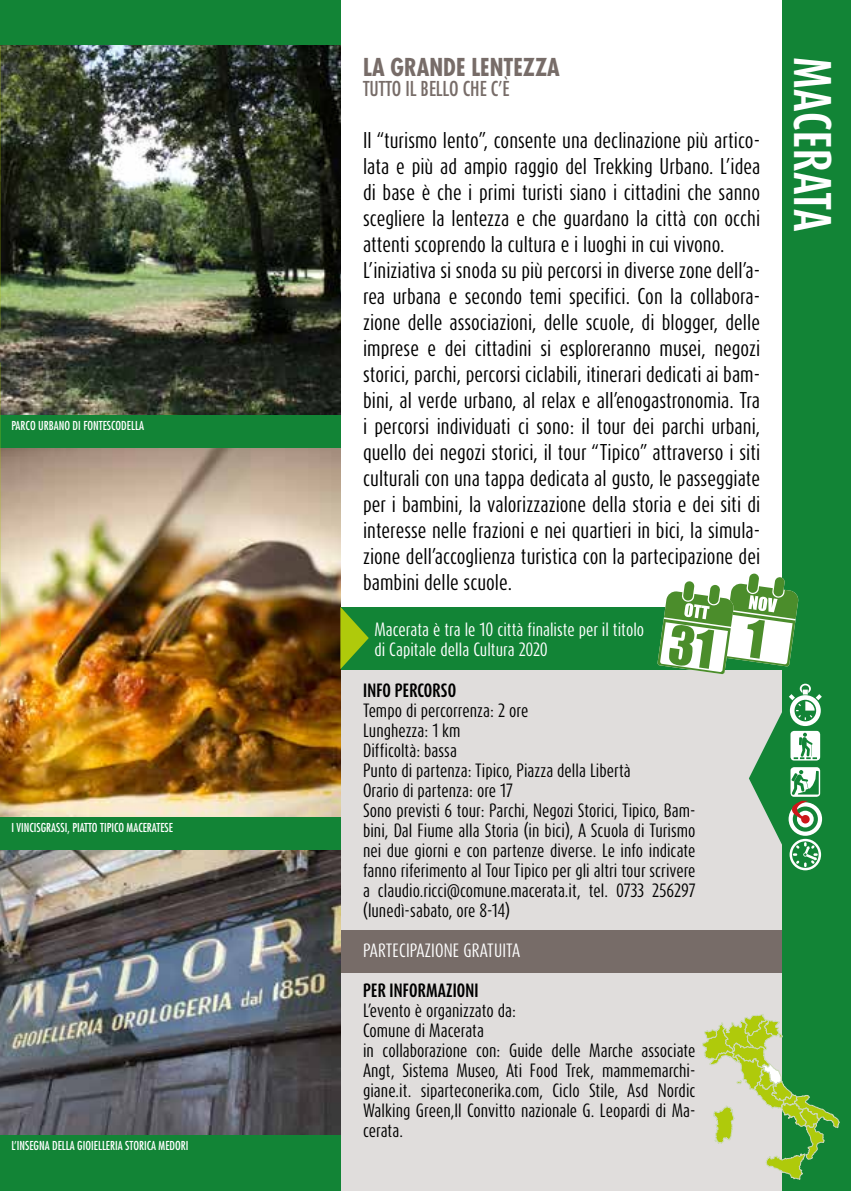
<style>
.page{position:relative;width:851px;height:1191px;background:#fff}
.page>*{position:absolute;margin:0;border:0;box-sizing:border-box;transform-origin:0 0}
.t1{font:700 44px "Dax Compact Pro";letter-spacing:.01em;color:#fff}
.t2{font:700 condensed 24px "Futura";color:#776c68}
.t3{font:condensed 20px "Futura";color:#776c68}
.t4{font:19px/26px "Dax Compact Pro";color:#000}
.t5{font:16px/20px "Dax Compact Pro";color:#000}
.t6{font:16px/20px "Dax Compact Pro";color:#fff}
.t7{font:700 16px "Dax Compact Pro";letter-spacing:.01em;color:#000}
.t8{font:condensed 12px "Futura";color:#fff}
</style>
<div class="page">
<div style="left:0;top:669px;width:850px;height:522px;background:#e0dddc"></div>
<div style="left:323px;top:930px;width:493px;height:43px;background:#776c68"></div>
<div style="left:782px;top:0;width:68px;height:1191px;background:#128436"></div>
<div style="left:340px;top:607px;width:458px;height:62px;background:#128436"></div>
<div style="left:0;top:0;width:340px;height:1191px;background:#128436"></div>
<img style="left:0;top:45px;width:340px;height:369px">
<img style="left:0;top:850px;width:340px;height:284px">
<img style="left:0;top:45px;width:1px;height:284px">
<img style="left:0;top:448px;width:340px;height:368px">
<img style="left:0;top:363px;width:1px;height:283px">
<svg style="left:789px;top:683px;width:32px;height:77px"></svg>
<svg style="left:788px;top:767px;width:34px;height:103px"></svg>
<svg style="left:749px;top:712px;width:33px;height:133px"></svg>
<svg style="left:702px;top:1014px;width:137px;height:166px"></svg>
<svg style="left:657px;top:573px;width:141px;height:101px"></svg>
<svg style="left:340px;top:607px;width:29px;height:62px"></svg>
<p class="t8" style="left:11px;top:417px;width:134px">PARCO URBANO DI FONTESCODELLA</p>
<p class="t8" style="left:11px;top:820px;width:163px">I VINCISGRASSI, PIATTO TIPICO MACERATESE</p>
<p class="t8" style="left:11px;top:1137px;width:179px">L’INSEGNA DELLA GIOIELLERIA STORICA MEDORI</p>
<p class="t2" style="left:363px;top:51px;width:198px">LA GRANDE LENTEZZA</p>
<p class="t3" style="left:363px;top:76px;width:148px">TUTTO IL BELLO CHE C’È</p>
<p class="t4" style="left:363px;top:127px;width:398px">Il “turismo lento”, consente una declinazione più artico&shy;lata e più ad ampio raggio del Trekking Urbano. L’idea di base è che i primi turisti siano i cittadini che sanno scegliere la lentezza e che guardano la città con occhi attenti scoprendo la cultura e i luoghi in cui vivono.<br>L’iniziativa si snoda su più percorsi in diverse zone dell’a&shy;rea urbana e secondo temi specifici. Con la collabora&shy;zione delle associazioni, delle scuole, di blogger, delle imprese e dei cittadini si esploreranno musei, negozi storici, parchi, percorsi ciclabili, itinerari dedicati ai bam&shy;bini, al verde urbano, al relax e all’enogastronomia. Tra i percorsi individuati ci sono: il tour dei parchi urbani, quello dei negozi storici, il tour “Tipico” attraverso i siti culturali con una tappa dedicata al gusto, le passeggiate per i bambini, la valorizzazione della storia e dei siti di interesse nelle frazioni e nei quartieri in bici, la simula&shy;zione dell’accoglienza turistica con la partecipazione dei bambini delle scuole.</p>
<p class="t6" style="left:374px;top:619px;width:271px">Macerata è tra le 10 città finaliste per il titolo di Capitale della Cultura 2020</p>
<p class="t7" style="left:363px;top:680px;width:95px">INFO PERCORSO</p>
<p class="t5" style="left:363px;top:700px;width:334px">Tempo di percorrenza: 2 ore<br>Lunghezza: 1 km<br>Difficoltà: bassa<br>Punto di partenza: Tipico, Piazza della Libertà<br>Orario di partenza: ore 17<br>Sono previsti 6 tour: Parchi, Negozi Storici, Tipico, Bam&shy;bini, Dal Fiume alla Storia (in bici), A Scuola di Turismo nei due giorni e con partenze diverse. Le info indicate fanno riferimento al Tour Tipico per gli altri tour scrivere a claudio.ricci@comune.macerata.it, tel. 0733 256297 (lunedì-sabato, ore 8-14)</p>
<p class="t6" style="left:363px;top:940px;width:158px">PARTECIPAZIONE GRATUITA</p>
<p class="t7" style="left:363px;top:980px;width:117px">PER INFORMAZIONI</p>
<p class="t5" style="left:363px;top:1000px;width:334px">L’evento è organizzato da:<br>Comune di Macerata<br>in collaborazione con: Guide delle Marche associate Angt, Sistema Museo, Ati Food Trek, mammemarchi&shy;giane.it. siparteconerika.com, Ciclo Stile, Asd Nordic Walking Green,Il Convitto nazionale G. Leopardi di Ma&shy;cerata.</p>
<h1 class="t1" style="left:841px;top:57px;width:176px;rotate:90deg">MACERATA</h1>
</div>
